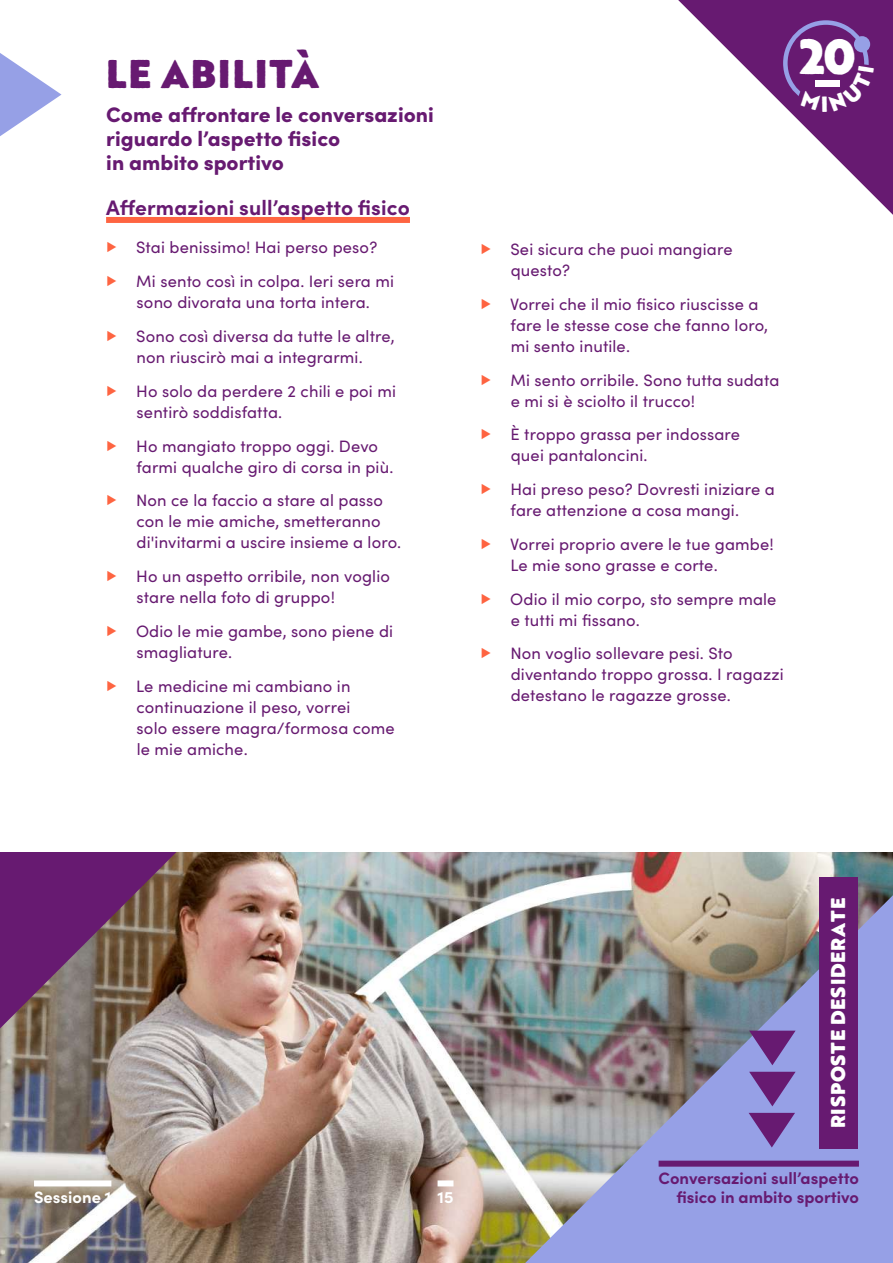
<style>
.page{position:relative;width:893px;height:1263px;background:#fff}
.page>*{position:absolute;margin:0;border:0;box-sizing:border-box;transform-origin:0 0}
.t1{font:900 47.85px "Brother 1816 Printed";color:#fff}
.t2{font:900 39px "Brother 1816 Printed";letter-spacing:.04em;color:#671a71}
.t3{font:900 21px/24px "Sofia Pro";color:#671a71}
.t4{font:700 21px "Sofia Pro";letter-spacing:.01em;color:#671a71}
.t5{font:900 19.5px "Brother 1816 Printed";letter-spacing:.04em;color:#fff}
.t6{font:16.5px/21px "Sofia Pro";letter-spacing:.01em;color:#671a71}
.t7{font:700 16.5px "Sofia Pro";color:#671a71}
.t8{font:700 16.5px "Sofia Pro";color:#fff}
.s1{color:#fe6441}
</style>
<div class="page">
<svg style="left:0;top:53px;width:62px;height:83px"></svg>
<img style="left:0;top:852px;width:893px;height:411px">
<div style="left:106px;top:217px;width:304px;height:6px;background:#fe6441"></div>
<svg style="left:678px;top:0;width:215px;height:215px"></svg>
<svg style="left:0;top:852px;width:176px;height:176px"></svg>
<img style="left:525px;top:895px;width:368px;height:368px">
<svg style="left:749px;top:1113px;width:46px;height:34px"></svg>
<svg style="left:749px;top:1072px;width:47px;height:34px"></svg>
<svg style="left:749px;top:1031px;width:47px;height:34px"></svg>
<div style="left:819px;top:877px;width:39px;height:272px;background:#671a71"></div>
<div style="left:659px;top:1160px;width:200px;height:6px;background:#671a71"></div>
<div style="left:438px;top:1180px;width:15px;height:6px;background:#fff"></div>
<div style="left:34px;top:1180px;width:77px;height:6px;background:#fff"></div>
<svg style="left:781px;top:18px;width:93px;height:94px"></svg>
<h2 class="t2" style="left:106px;top:43px;width:214px">LE ABILITÀ</h2>
<p class="t3" style="left:106px;top:101px;width:329px">Come affrontare le conversazioni riguardo l’aspetto fisico<br>in ambito sportivo</p>
<p class="t4" style="left:106px;top:192px;width:305px">Affermazioni sull’aspetto fisico</p>
<p class="t6" style="left:106px;top:230px;width:289px;line-height:33.8px"><span class="s1">▶</span> Stai benissimo! Hai perso peso?<br><span class="s1">▶</span> Mi sento così in colpa. Ieri sera mi</p>
<p class="t6" style="left:106px;top:285px;width:290px;line-height:33.8px;text-align:center">sono divorata una torta intera.<br><span class="s1">▶</span> Sono così diversa da tutte le altre,</p>
<p class="t6" style="left:106px;top:339px;width:291px;line-height:33.8px;text-align:center">non riuscirò mai a integrarmi.<br><span class="s1">▶</span> Ho solo da perdere 2 chili e poi mi</p>
<p class="t6" style="left:106px;top:394px;width:273px;line-height:33.8px;text-indent:30px">sentirò soddisfatta.<br><span class="s1">▶</span> Ho mangiato troppo oggi. Devo</p>
<p class="t6" style="left:106px;top:449px;width:289px;line-height:33.8px;text-indent:30px">farmi qualche giro di corsa in più. <span class="s1">▶</span> Non ce la faccio a stare al passo</p>
<p class="t6" style="left:137px;top:510px;width:266px">con le mie amiche, smetteranno di'invitarmi a uscire insieme a loro.</p>
<p class="t6" style="left:137px;top:565px;width:255px;text-indent:-30px"><span class="s1">▶</span> Ho un aspetto orribile, non voglio stare nella foto di gruppo!</p>
<p class="t6" style="left:137px;top:620px;width:258px;text-indent:-30px"><span class="s1">▶</span> Odio le mie gambe, sono piene di smagliature.</p>
<p class="t6" style="left:137px;top:674px;width:260px;text-indent:-30px"><span class="s1">▶</span> Le medicine mi cambiano in continuazione il peso, vorrei<br>solo essere magra/formosa come le mie amiche.</p>
<h1 class="t1" style="left:799px;top:20px;width:58px">20</h1>
<p class="t6" style="left:511px;top:238px;width:223px;text-indent:-30px"><span class="s1">▶</span> Sei sicura che puoi mangiare questo?</p>
<p class="t6" style="left:511px;top:293px;width:259px;text-indent:-30px"><span class="s1">▶</span> Vorrei che il mio fisico riuscisse a fare le stesse cose che fanno loro, mi sento inutile.</p>
<p class="t6" style="left:511px;top:368px;width:270px;text-indent:-30px"><span class="s1">▶</span> Mi sento orribile. Sono tutta sudata e mi si è sciolto il trucco!</p>
<p class="t6" style="left:511px;top:423px;width:231px;text-indent:-30px"><span class="s1">▶</span> È troppo grassa per indossare quei pantaloncini.</p>
<p class="t6" style="left:480px;top:478px;width:296px;text-align:center"><span class="s1">▶</span> Hai preso peso? Dovresti iniziare a fare attenzione a cosa mangi.</p>
<p class="t6" style="left:510px;top:533px;width:265px;text-indent:-30px"><span class="s1">▶</span> Vorrei proprio avere le tue gambe!<br>Le mie sono grasse e corte.</p>
<p class="t6" style="left:511px;top:587px;width:267px;text-indent:-30px"><span class="s1">▶</span> Odio il mio corpo, sto sempre male e tutti mi fissano.</p>
<p class="t6" style="left:511px;top:642px;width:274px;text-indent:-30px"><span class="s1">▶</span> Non voglio sollevare pesi. Sto diventando troppo grossa. I ragazzi detestano le ragazze grosse.</p>
<p class="t5" style="left:823px;top:1128px;width:232px;rotate:-90deg">RISPOSTE DESIDERATE</p>
<p class="t7" style="left:659px;top:1165px;width:202px">Conversazioni sull’aspetto</p>
<p class="t8" style="left:34px;top:1185px;width:79px">Sessione 1</p>
<p class="t8" style="left:438px;top:1185px;width:17px">15</p>
<p class="t7" style="left:676px;top:1185px;width:184px">fisico in ambito sportivo</p>
</div>
